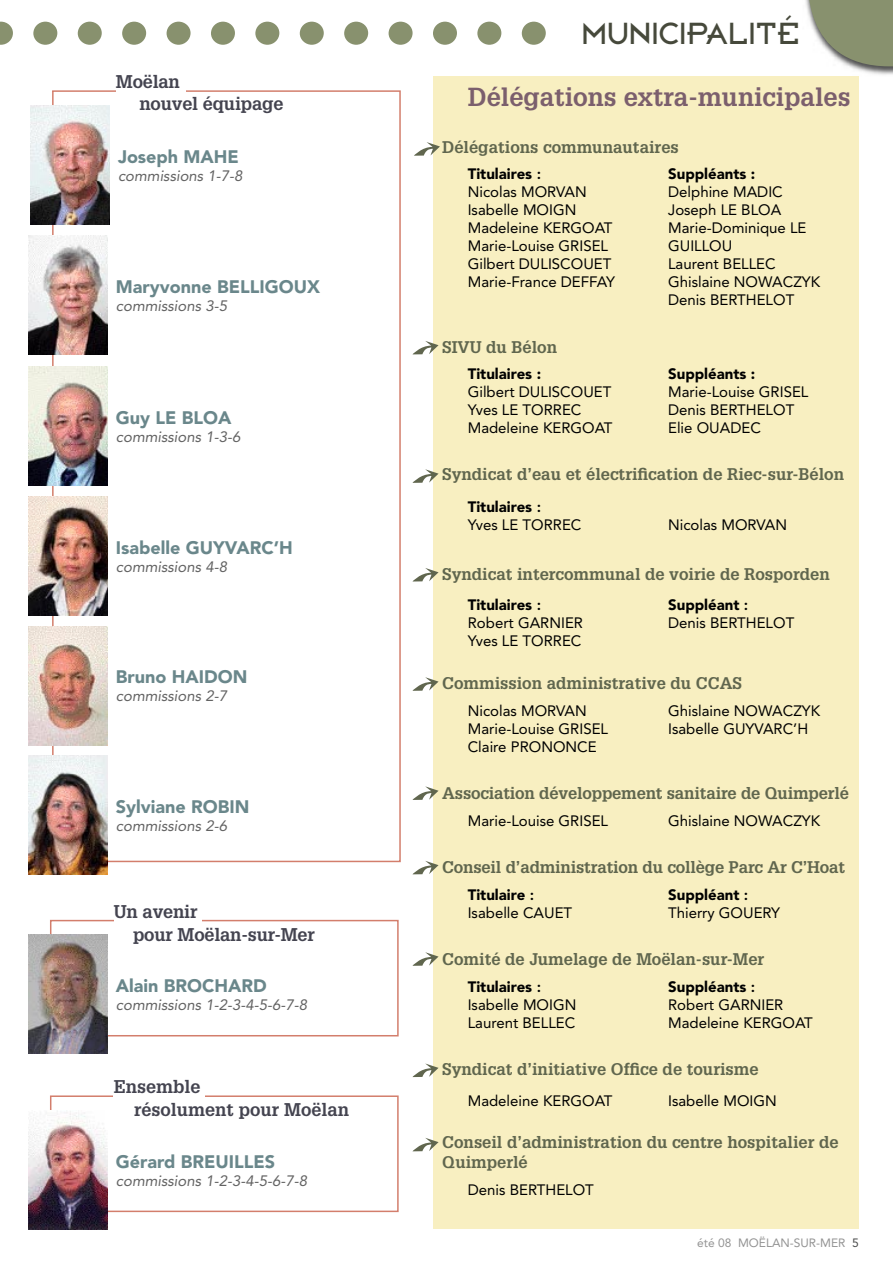
<style>
.page{position:relative;width:893px;height:1263px;background:#fff}
.page>*{position:absolute;margin:0;border:0;box-sizing:border-box;transform-origin:0 0}
.t1{font:800 150px "Avenir";color:#88916e}
.t2{font:30px "Broadband ICG";letter-spacing:.03em;color:#46493b}
.t3{font:700 25.5px "Glypha";color:#7b5f6d}
.t4{font:900 18px "Avenir";color:#6a878b}
.t5{font:700 18px/21.6px "Glypha";letter-spacing:-.01em;color:#444450}
.t6{font:700 16.5px/19.8px "Glypha";color:#60664e}
.t7{font:15px/18px "Avenir";color:#000}
.t8{font:italic 15px "Avenir";color:#636363}
.t9{font:900 15px "Avenir";color:#000}
.t10{font:12px "Avenir";color:#939393}
.s1{font-weight:900}
.s2{font-weight:800}
.s3{color:#474848}
</style>
<div class="page">
<img style="left:849px;top:66px;width:44px;height:9px">
<svg style="left:805px;top:0;width:88px;height:66px"></svg>
<div style="left:434px;top:77px;width:425px;height:1152px;background:#f8efc1"></div>
<svg style="left:414px;top:142px;width:26px;height:14px"></svg>
<svg style="left:413px;top:341px;width:26px;height:13px"></svg>
<svg style="left:412px;top:469px;width:27px;height:14px"></svg>
<svg style="left:413px;top:568px;width:26px;height:13px"></svg>
<svg style="left:412px;top:677px;width:27px;height:14px"></svg>
<svg style="left:412px;top:786px;width:27px;height:14px"></svg>
<svg style="left:413px;top:861px;width:26px;height:13px"></svg>
<svg style="left:412px;top:952px;width:27px;height:14px"></svg>
<svg style="left:412px;top:1063px;width:27px;height:14px"></svg>
<svg style="left:413px;top:1138px;width:26px;height:13px"></svg>
<hr style="left:52px;top:91px;width:2px;height:770px;background:#d37e6c">
<hr style="left:53px;top:861px;width:347px;height:1px;background:#d37e6c">
<hr style="left:399px;top:91px;width:2px;height:770px;background:#d37e6c">
<hr style="left:53px;top:90px;width:347px;height:2px;background:#d37e6c">
<img style="left:31px;top:105px;width:78px;height:119px">
<img style="left:29px;top:236px;width:78px;height:119px">
<img style="left:29px;top:367px;width:78px;height:119px">
<img style="left:29px;top:497px;width:78px;height:118px">
<img style="left:29px;top:626px;width:78px;height:119px">
<img style="left:29px;top:756px;width:78px;height:119px">
<hr style="left:50px;top:920px;width:1px;height:116px;background:#d37e6c">
<hr style="left:51px;top:1035px;width:347px;height:1px;background:#d37e6c">
<hr style="left:397px;top:920px;width:2px;height:116px;background:#d37e6c">
<hr style="left:51px;top:920px;width:347px;height:1px;background:#d37e6c">
<img style="left:29px;top:935px;width:78px;height:119px">
<div style="left:114px;top:903px;width:88px;height:23px;background:#fff"></div>
<hr style="left:50px;top:1096px;width:1px;height:115px;background:#d37e6c">
<hr style="left:51px;top:1210px;width:347px;height:2px;background:#d37e6c">
<hr style="left:397px;top:1096px;width:2px;height:115px;background:#d37e6c">
<hr style="left:51px;top:1095px;width:347px;height:2px;background:#d37e6c">
<img style="left:29px;top:1110px;width:78px;height:119px">
<div style="left:114px;top:1078px;width:91px;height:25px;background:#fff"></div>
<div style="left:116px;top:73px;width:69px;height:24px;background:#fff"></div>
<h1 class="t1" style="left:-21px;top:-97px;width:579px">.............</h1>
<h2 class="t2" style="left:582px;top:16px;width:219px">MUNICIPALITÉ</h2>
<p class="t5" style="left:139px;top:70px;width:145px;text-indent:-24px">Moëlan<br>nouvel équipage</p>
<p class="t4" style="left:118px;top:145px;width:122px">Joseph MAHE</p>
<p class="t8" style="left:118px;top:167px;width:126px">commissions 1-7-8</p>
<p class="t4" style="left:116px;top:276px;width:206px">Maryvonne BELLIGOUX</p>
<p class="t8" style="left:116px;top:297px;width:113px">commissions 3-5</p>
<p class="t4" style="left:116px;top:407px;width:117px">Guy LE BLOA</p>
<p class="t8" style="left:116px;top:428px;width:126px">commissions 1-3-6</p>
<p class="t4" style="left:116px;top:537px;width:178px">Isabelle GUYVARC’H</p>
<p class="t8" style="left:116px;top:558px;width:113px">commissions 4-8</p>
<p class="t4" style="left:116px;top:666px;width:133px">Bruno HAIDON</p>
<p class="t8" style="left:116px;top:687px;width:113px">commissions 2-7</p>
<p class="t4" style="left:116px;top:796px;width:135px">Sylviane ROBIN</p>
<p class="t8" style="left:116px;top:817px;width:113px">commissions 2-6</p>
<p class="t5" style="left:114px;top:900px;width:85px">Un avenir</p>
<p class="t5" style="left:133px;top:923px;width:183px">pour Moëlan-sur-Mer</p>
<p class="t4" style="left:116px;top:975px;width:152px">Alain BROCHARD</p>
<p class="t8" style="left:116px;top:996px;width:193px">commissions 1-2-3-4-5-6-7-8</p>
<p class="t5" style="left:114px;top:1075px;width:88px">Ensemble</p>
<p class="t5" style="left:134px;top:1098px;width:217px">résolument pour Moëlan</p>
<p class="t4" style="left:116px;top:1150px;width:161px">Gérard BREUILLES</p>
<p class="t8" style="left:116px;top:1172px;width:193px">commissions 1-2-3-4-5-6-7-8</p>
<h3 class="t3" style="left:468px;top:81px;width:384px">Délégations extra-municipales</h3>
<p class="t6" style="left:442px;top:137px;width:238px">Délégations communautaires</p>
<p class="t7" style="left:468px;top:164px;width:149px"><span class="s1">Titulaires</span> <span class="s2">:<br></span>Nicolas MORVAN<br>Isabelle MOIGN<br>Madeleine KERGOAT<br>Marie-Louise GRISEL<br>Gilbert DULISCOUET<br>Marie-France DEFFAY</p>
<p class="t9" style="left:668px;top:164px;width:89px">Suppléants :</p>
<p class="t7" style="left:668px;top:182px;width:154px">Delphine MADIC<br>Joseph LE BLOA<br>Marie-Dominique LE<br>GUILLOU<br>Laurent BELLEC<br>Ghislaine NOWACZYK<br>Denis BERTHELOT</p>
<p class="t6" style="left:442px;top:336px;width:116px">SIVU du Bélon</p>
<p class="t9" style="left:468px;top:364px;width:75px">Titulaires :</p>
<p class="t7" style="left:468px;top:382px;width:146px">Gilbert DULISCOUET<br>Yves LE TORREC<br>Madeleine KERGOAT</p>
<p class="t9" style="left:668px;top:364px;width:89px">Suppléants :</p>
<p class="t7" style="left:668px;top:382px;width:142px">Marie-Louise GRISEL<br>Denis BERTHELOT<br>Elie OUADEC</p>
<p class="t6" style="left:442px;top:464px;width:403px">Syndicat d’eau et électrification de Riec-sur-Bélon</p>
<p class="t7" style="left:468px;top:498px;width:115px"><span class="s1">Titulaires</span> <span class="s2">:<br></span>Yves LE TORREC</p>
<p class="t7" style="left:668px;top:516px;width:121px">Nicolas MORVAN</p>
<p class="t6" style="left:442px;top:563px;width:389px">Syndicat intercommunal de voirie de Rosporden</p>
<p class="t7" style="left:468px;top:595px;width:117px"><span class="s1">Titulaires</span> <span class="s2">:<br></span>Robert GARNIER<br>Yves LE TORREC</p>
<p class="t7" style="left:668px;top:595px;width:128px"><span class="s1">Suppléant</span> <span class="s2">:<br></span>Denis BERTHELOT</p>
<p class="t6" style="left:442px;top:673px;width:301px">Commission administrative du CCAS</p>
<p class="t7" style="left:468px;top:702px;width:142px">Nicolas MORVAN<br>Marie-Louise GRISEL<br>Claire PRONONCE</p>
<p class="t7" style="left:668px;top:702px;width:154px">Ghislaine NOWACZYK<br>Isabelle GUYVARC’H</p>
<p class="t6" style="left:442px;top:783px;width:408px">Association développement sanitaire de Quimperlé</p>
<p class="t7" style="left:468px;top:812px;width:142px">Marie-Louise GRISEL</p>
<p class="t7" style="left:668px;top:812px;width:154px">Ghislaine NOWACZYK</p>
<p class="t6" style="left:442px;top:857px;width:404px">Conseil d’administration du collège Parc Ar C’Hoat</p>
<p class="t7" style="left:468px;top:886px;width:106px"><span class="s1">Titulaire</span> <span class="s2">:<br></span>Isabelle CAUET</p>
<p class="t7" style="left:668px;top:886px;width:114px"><span class="s1">Suppléant</span> <span class="s2">:<br></span>Thierry GOUERY</p>
<p class="t6" style="left:442px;top:948px;width:324px">Comité de Jumelage de Moëlan-sur-Mer</p>
<p class="t7" style="left:468px;top:978px;width:110px"><span class="s1">Titulaires</span> <span class="s2">:<br></span>Isabelle MOIGN<br>Laurent BELLEC</p>
<p class="t7" style="left:668px;top:978px;width:146px"><span class="s1">Suppléants</span> <span class="s2">:<br></span>Robert GARNIER<br>Madeleine KERGOAT</p>
<p class="t6" style="left:442px;top:1058px;width:318px">Syndicat d’initiative Office de tourisme</p>
<p class="t7" style="left:468px;top:1091px;width:146px">Madeleine KERGOAT</p>
<p class="t7" style="left:668px;top:1091px;width:110px">Isabelle MOIGN</p>
<p class="t6" style="left:442px;top:1132px;width:398px">Conseil d’administration du centre hospitalier de<br>Quimperlé</p>
<p class="t7" style="left:468px;top:1181px;width:128px">Denis BERTHELOT</p>
<p class="t10" style="left:697px;top:1235px;width:163px">été 08 MOËLAN-SUR-MER <span class="s3">5</span></p>
</div>
